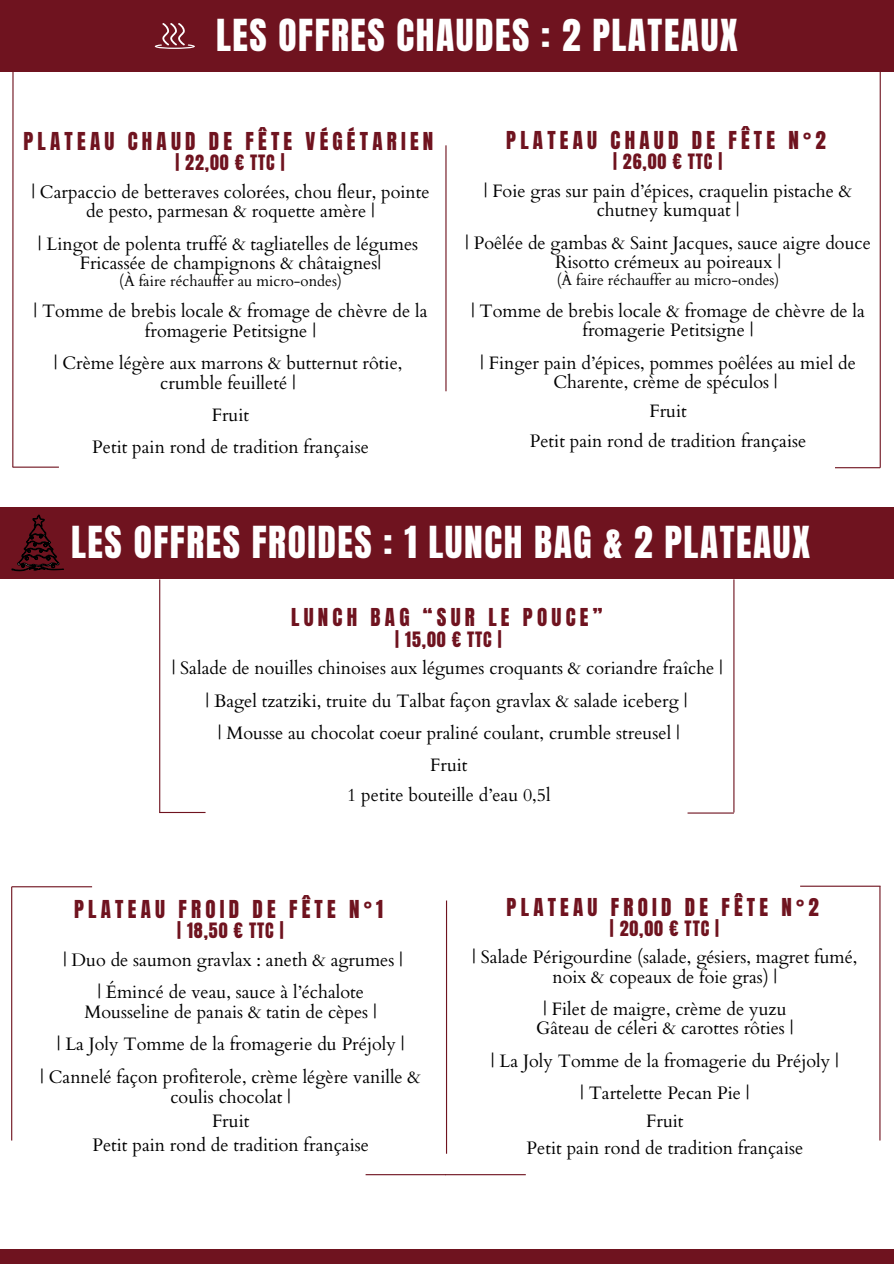
<style>
.page{position:relative;width:894px;height:1264px;background:#fff}
.page>*{position:absolute;margin:0;border:0;box-sizing:border-box;transform-origin:0 0}
.t1{font:37.5px "Anton";letter-spacing:.04em;color:#fff}
.t2{font:21px "Anton";letter-spacing:.2em;color:#6f131f}
.t3{font:18px/19.5px "Cardo";color:#000;text-align:center}
.t4{font:18px "Anton";letter-spacing:.05em;color:#6f131f}
.t5{font:15px "Cardo";color:#000}
</style>
<div class="page">
<div style="left:0;top:0;width:893px;height:72px;background:#6f131f"></div>
<hr style="left:159px;top:579px;width:1px;height:233px;background:#6f131f">
<hr style="left:159px;top:812px;width:46px;height:1px;background:#6f131f">
<hr style="left:733px;top:579px;width:1px;height:233px;background:#6f131f">
<hr style="left:687px;top:812px;width:46px;height:1px;background:#6f131f">
<div style="left:0;top:507px;width:893px;height:72px;background:#6f131f"></div>
<div style="left:0;top:1249px;width:893px;height:14px;background:#6f131f"></div>
<svg style="left:155px;top:23px;width:40px;height:26px"></svg>
<hr style="left:12px;top:0;width:2px;height:467px;background:#6f131f">
<hr style="left:13px;top:466px;width:46px;height:1px;background:#6f131f">
<hr style="left:445px;top:145px;width:1px;height:246px;background:#6f131f">
<hr style="left:879px;top:0;width:1px;height:467px;background:#6f131f">
<hr style="left:834px;top:467px;width:46px;height:1px;background:#6f131f">
<hr style="left:446px;top:900px;width:1px;height:253px;background:#6f131f">
<hr style="left:365px;top:1174px;width:81px;height:1px;background:#6f131f">
<hr style="left:445px;top:1174px;width:80px;height:1px;background:#6f131f">
<hr style="left:12px;top:886px;width:80px;height:1px;background:#6f131f">
<hr style="left:11px;top:886px;width:1px;height:254px;background:#6f131f">
<hr style="left:799px;top:885px;width:81px;height:1px;background:#6f131f">
<hr style="left:879px;top:886px;width:1px;height:254px;background:#6f131f">
<svg style="left:11px;top:515px;width:53px;height:56px"></svg>
<p class="t1" style="left:216px;top:8px;width:523px">LES OFFRES CHAUDES : 2 PLATEAUX</p>
<p class="t2" style="left:23px;top:126px;width:411px">PLATEAU CHAUD DE FÊTE VÉGÉTARIEN</p>
<p class="t4" style="left:175px;top:150px;width:111px">| 22,00 € TTC |</p>
<p class="t3" style="left:31px;top:182px;width:399px">| Carpaccio de betteraves colorées, chou fleur, pointe de pesto, parmesan &amp; roquette amère |</p>
<p class="t3" style="left:38px;top:234px;width:382px">| Lingot de polenta truffé &amp; tagliatelles de légumes</p>
<h2 class="t3" style="left:80px;top:254px;width:303px">Fricassée de champignons &amp; châtaignes|</h2>
<p class="t5" style="left:119px;top:271px;width:224px">(À faire réchauffer au micro-ondes)</p>
<p class="t3" style="left:33px;top:302px;width:395px">| Tomme de brebis locale &amp; fromage de chèvre de la fromagerie Petitsigne |</p>
<p class="t3" style="left:54px;top:353px;width:350px">| Crème légère aux marrons &amp; butternut rôtie,</p>
<p class="t3" style="left:160px;top:373px;width:137px">crumble feuilleté |</p>
<p class="t3" style="left:212px;top:405px;width:39px">Fruit</p>
<p class="t3" style="left:92px;top:437px;width:278px">Petit pain rond de tradition française</p>
<p class="t2" style="left:506px;top:125px;width:321px">PLATEAU CHAUD DE FÊTE N°2</p>
<p class="t4" style="left:613px;top:148px;width:111px">| 26,00 € TTC |</p>
<p class="t3" style="left:483px;top:181px;width:370px">| Foie gras sur pain d’épices, craquelin pistache &amp; chutney kumquat |</p>
<p class="t3" style="left:465px;top:233px;width:407px">| Poêlée de gambas &amp; Saint Jacques, sauce aigre douce</p>
<h1 class="t3" style="left:555px;top:252px;width:228px">Risotto crémeux au poireaux |</h1>
<h2 class="t5" style="left:556px;top:270px;width:224px">(À faire réchauffer au micro-ondes)</h2>
<p class="t3" style="left:471px;top:301px;width:395px">| Tomme de brebis locale &amp; fromage de chèvre de la fromagerie Petitsigne |</p>
<p class="t3" style="left:480px;top:353px;width:377px">| Finger pain d’épices, pommes poêlées au miel de<br>Charente, crème de spéculos |</p>
<p class="t3" style="left:649px;top:402px;width:39px">Fruit</p>
<p class="t3" style="left:529px;top:431px;width:278px">Petit pain rond de tradition française</p>
<p class="t1" style="left:71px;top:515px;width:740px">LES OFFRES FROIDES : 1 LUNCH BAG &amp; 2 PLATEAUX</p>
<p class="t2" style="left:291px;top:602px;width:313px">LUNCH BAG “SUR LE POUCE”</p>
<p class="t4" style="left:395px;top:626px;width:108px">| 15,00 € TTC |</p>
<h1 class="t3" style="left:172px;top:659px;width:552px">| Salade de nouilles chinoises aux légumes croquants &amp; coriandre fraîche |</h1>
<h2 class="t3" style="left:205px;top:691px;width:483px">| Bagel tzatziki, truite du Talbat façon gravlax &amp; salade iceberg |</h2>
<p class="t3" style="left:218px;top:723px;width:463px">| Mousse au chocolat coeur praliné coulant, crumble streusel |</p>
<p class="t3" style="left:430px;top:756px;width:39px">Fruit</p>
<p class="t3" style="left:347px;top:785px;width:205px">1 petite bouteille d’eau 0,5l</p>
<p class="t2" style="left:74px;top:894px;width:310px">PLATEAU FROID DE FÊTE N°1</p>
<p class="t4" style="left:177px;top:917px;width:108px">| 18,50 € TTC |</p>
<p class="t3" style="left:63px;top:950px;width:341px">| Duo de saumon gravlax : aneth &amp; agrumes |</p>
<h2 class="t3" style="left:97px;top:982px;width:268px">| Émincé de veau, sauce à l’échalote</h2>
<p class="t3" style="left:84px;top:1002px;width:294px">Mousseline de panais &amp; tatin de cèpes |</p>
<p class="t3" style="left:57px;top:1035px;width:349px">| La Joly Tomme de la fromagerie du Préjoly |</p>
<p class="t3" style="left:40px;top:1067px;width:382px">| Cannelé façon profiterole, crème légère vanille &amp; coulis chocolat |</p>
<p class="t3" style="left:212px;top:1111px;width:39px">Fruit</p>
<p class="t3" style="left:92px;top:1135px;width:278px">Petit pain rond de tradition française</p>
<p class="t2" style="left:506px;top:891px;width:314px">PLATEAU FROID DE FÊTE N°2</p>
<p class="t4" style="left:609px;top:915px;width:111px">| 20,00 € TTC |</p>
<p class="t3" style="left:472px;top:947px;width:386px">| Salade Périgourdine (salade, gésiers, magret fumé, noix &amp; copeaux de foie gras) |</p>
<h2 class="t3" style="left:543px;top:999px;width:245px">| Filet de maigre, crème de yuzu</h2>
<p class="t3" style="left:536px;top:1018px;width:259px">Gâteau de céleri &amp; carottes rôties |</p>
<p class="t3" style="left:491px;top:1051px;width:349px">| La Joly Tomme de la fromagerie du Préjoly |</p>
<p class="t3" style="left:580px;top:1083px;width:171px">| Tartelette Pecan Pie |</p>
<p class="t3" style="left:646px;top:1111px;width:39px">Fruit</p>
<p class="t3" style="left:526px;top:1138px;width:278px">Petit pain rond de tradition française</p>
</div>
